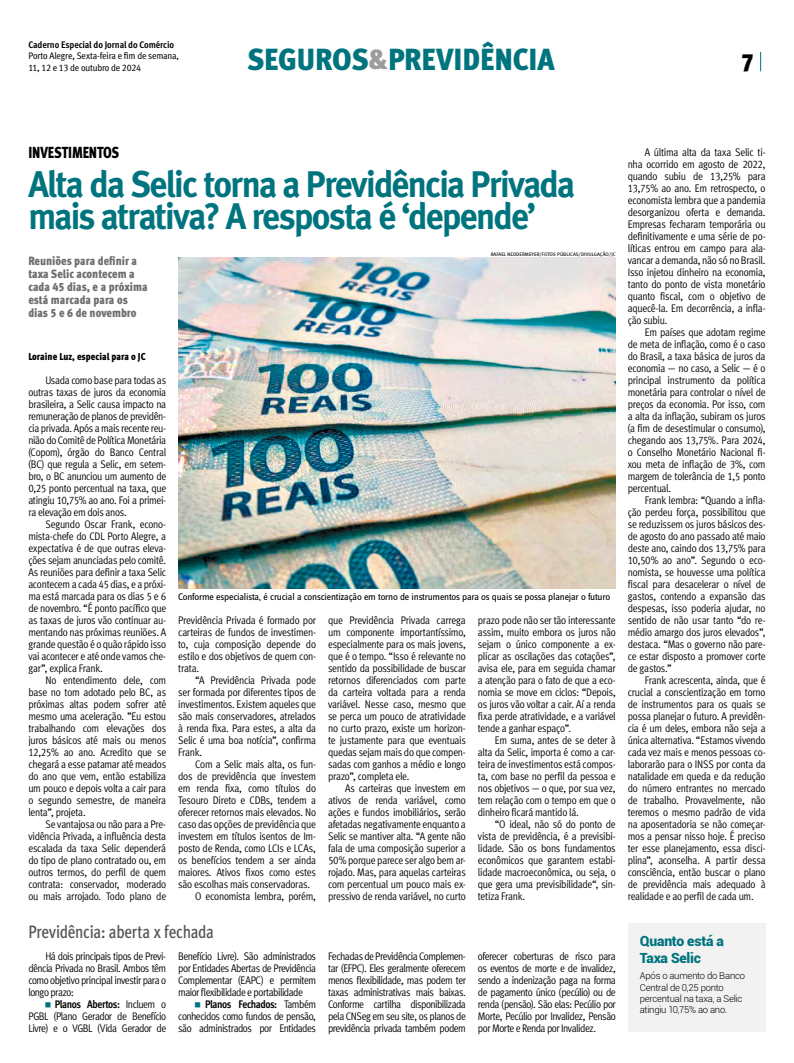
<style>
.page{position:relative;width:794px;height:1063px;background:#fff}
.page>*{position:absolute;margin:0;border:0;box-sizing:border-box;transform-origin:0 0}
.Abre{font:37px/32px "Meta Bold LF";letter-spacing:-.045em;color:#00747e;scale:.95 1}
.t1{font:30.6px "Meta Cond Black LF";letter-spacing:-.01em;color:#00747e;scale:1.06 1}
.t2{font:25px "Meta Cond Black LF";color:#000}
.Retranca_2_1{font:18px "Meta Cond Medium LF";letter-spacing:-.015em;color:#565655;scale:.95 1}
.CARTOLA{font:900 16px "Meta Cond";letter-spacing:-.01em;color:#000;scale:.9 1}
.SUBTIT_BOX{font:900 14px/16.8px "Roboto";letter-spacing:-.02em;color:#00747e}
.Linha_de_Apoio{font:12px/13px "Meta Cond Black LF";color:#6e6e6e}
.TEXTO{font:11px/12px "Meta Cond Normal LF";letter-spacing:-.03em;color:#000;text-align:justify}
.Legenda{font:10px "Zine Sans Dis";letter-spacing:-.02em;color:#000}
.Assinatura{font:10px "Meta Cond Black LF";color:#000}
.TEXTO-2{font:300 9.5px/11.4px "Roboto";letter-spacing:-.025em;color:#000}
.t3{font:9.5px/11.6px "Meta Cond Book LF";letter-spacing:-.02em;color:#000;scale:1.05 1}
.t4{font:9.5px "Meta Cond Bold LF";letter-spacing:-.015em;color:#000;scale:1.05 1}
.Crédito{font:5px "Meta Book Caps";color:#000}
.s1{font-size:29.2px;color:#9c9c9c}
.s2{font-family:"Meta Cond";font-weight:700}
</style>
<div class="page">
<svg style="left:760px;top:52px;width:1px;height:19px"></svg>
<div style="left:628px;top:924px;width:137px;height:108px;background:#f2f2f2"></div>
<img style="left:178px;top:257px;width:438px;height:331px">
<p class="t4" style="left:28px;top:39px;width:140px">Caderno Especial do Jornal do Comércio</p>
<p class="t3" style="left:28px;top:50px;width:145px">Porto Alegre, Sexta-feira e fim de semana,<br>11, 12 e 13 de outubro de 2024</p>
<h2 class="t1" style="left:247px;top:41px;width:292px">SEGUROS<span class="s1">&amp;</span>PREVIDÊNCIA</h2>
<p class="t2" style="left:741px;top:47px;width:14px">7</p>
<p class="CARTOLA" style="left:28px;top:143px;width:103px">INVESTIMENTOS</p>
<p class="Abre" style="left:28px;top:167px;width:577px">Alta da Selic torna a Previdência Privada mais atrativa? A resposta é ‘depende’</p>
<p class="Linha_de_Apoio" style="left:28px;top:254px;width:121px">Reuniões para definir a taxa Selic acontecem a cada 45 dias, e a próxima está marcada para os dias 5 e 6 de novembro</p>
<p class="Assinatura" style="left:28px;top:350px;width:119px">Loraine Luz, especial para o JC</p>
<p class="TEXTO" style="left:28px;top:374px;width:139px;text-indent:17px">Usada como base para todas as outras taxas de juros da economia brasileira, a Selic causa impacto na remuneração de planos de previdên&shy;cia privada. Após a mais recente reu&shy;nião do Comitê de Política Monetária (Copom), órgão do Banco Central (BC) que regula a Selic, em setem&shy;bro, o BC anunciou um aumento de 0,25 ponto percentual na taxa, que atingiu 10,75% ao ano. Foi a primei&shy;ra elevação em dois anos.</p>
<p class="TEXTO" style="left:28px;top:518px;width:139px;text-indent:17px">Segundo Oscar Frank, econo&shy;mista-chefe do CDL Porto Alegre, a expectativa é de que outras eleva&shy;ções sejam anunciadas pelo comitê.<br>As reuniões para definir a taxa Selic acontecem a cada 45 dias, e a próxi&shy;ma está marcada para os dias 5 e 6 de novembro. “É ponto pacífico que as taxas de juros vão continuar au&shy;mentando nas próximas reuniões. A grande questão é o quão rápido isso vai acontecer e até onde vamos che&shy;gar”, explica Frank.</p>
<p class="TEXTO" style="left:28px;top:674px;width:139px;text-indent:17px">No entendimento dele, com base no tom adotado pelo BC, as próximas altas podem sofrer até mesmo uma aceleração. ”Eu estou trabalhando com elevações dos juros básicos até mais ou menos 12,25% ao ano. Acredito que se chegará a esse patamar até meados do ano que vem, então estabiliza um pouco e depois volta a cair para o segundo semestre, de maneira lenta”, projeta.</p>
<p class="TEXTO" style="left:28px;top:818px;width:139px;text-indent:17px">Se vantajosa ou não para a Pre&shy;vidência Privada, a influência desta escalada da taxa Selic dependerá do tipo de plano contratado ou, em outros termos, do perfil de quem contrata: conservador, moderado ou mais arrojado. Todo plano de</p>
<p class="Crédito" style="left:491px;top:251px;width:127px">RAFAEL NEDDERMEYER/FOTOS PÚBLICAS/DIVULGAÇÃO/JC</p>
<p class="Legenda" style="left:178px;top:592px;width:433px">Conforme especialista, é crucial a conscientização em torno de instrumentos para os quais se possa planejar o futuro</p>
<p class="TEXTO" style="left:178px;top:614px;width:139px">Previdência Privada é formado por carteiras de fundos de investimen&shy;to, cuja composição depende do estilo e dos objetivos de quem con&shy;trata.</p>
<p class="TEXTO" style="left:178px;top:674px;width:139px;text-indent:17px">“A Previdência Privada pode ser formada por diferentes tipos de investimentos. Existem aqueles que são mais conservadores, atrelados à renda fixa. Para estes, a alta da Selic é uma boa notícia”, confirma Frank.</p>
<p class="TEXTO" style="left:178px;top:758px;width:139px;text-indent:17px">Com a Selic mais alta, os fun&shy;dos de previdência que investem em renda fixa, como títulos do Tesouro Direto e CDBs, tendem a oferecer retornos mais elevados. No caso das opções de previdência que investem em títulos isentos de Im&shy;posto de Renda, como LCIs e LCAs, os benefícios tendem a ser ainda maiores. Ativos fixos como estes são escolhas mais conservadoras.</p>
<p class="TEXTO" style="left:195px;top:890px;width:122px">O economista lembra, porém,</p>
<p class="TEXTO" style="left:328px;top:614px;width:139px">que Previdência Privada carrega um componente importantíssimo, especialmente para os mais jovens, que é o tempo. “Isso é relevante no sentido da possibilidade de buscar retornos diferenciados com parte da carteira voltada para a renda variável. Nesse caso, mesmo que se perca um pouco de atratividade no curto prazo, existe um horizon&shy;te justamente para que eventuais quedas sejam mais do que compen&shy;sadas com ganhos a médio e longo prazo”, completa ele.</p>
<p class="TEXTO" style="left:328px;top:782px;width:139px;text-indent:17px">As carteiras que investem em ativos de renda variável, como ações e fundos imobiliários, serão afetadas negativamente enquanto a Selic se mantiver alta. “A gente não fala de uma composição superior a 50% porque parece ser algo bem ar&shy;rojado. Mas, para aquelas carteiras com percentual um pouco mais ex&shy;pressivo de renda variável, no curto</p>
<p class="TEXTO" style="left:478px;top:614px;width:139px">prazo pode não ser tão interessante assim, muito embora os juros não sejam o único componente a ex&shy;plicar as oscilações das cotações”, avisa ele, para em seguida chamar a atenção para o fato de que a eco&shy;nomia se move em ciclos: “Depois, os juros vão voltar a cair. Aí a renda fixa perde atratividade, e a variável tende a ganhar espaço”.</p>
<p class="TEXTO" style="left:478px;top:734px;width:139px;text-indent:17px">Em suma, antes de se deter à alta da Selic, importa é como a car&shy;teira de investimentos está compos&shy;ta, com base no perfil da pessoa e nos objetivos — o que, por sua vez, tem relação com o tempo em que o dinheiro ficará mantido lá.</p>
<p class="TEXTO" style="left:478px;top:818px;width:139px;text-indent:17px">“O ideal, não só do ponto de vista de previdência, é a previsibi&shy;lidade. São os bons fundamentos econômicos que garantem estabi&shy;lidade macroeconômica, ou seja, o que gera uma previsibilidade“, sin&shy;tetiza Frank.</p>
<p class="Retranca_2_1" style="left:28px;top:921px;width:197px">Previdência: aberta x fechada</p>
<p class="TEXTO" style="left:28px;top:950px;width:139px;text-indent:17px">Há dois principais tipos de Previ&shy;dência Privada no Brasil. Ambos têm como objetivo principal investir para o longo prazo:</p>
<p class="TEXTO" style="left:28px;top:998px;width:139px;text-indent:26px"><span class="s2">Planos Abertos:</span> Incluem o PGBL (Plano Gerador de Benefício Livre) e o VGBL (Vida Gerador de</p>
<p class="TEXTO" style="left:178px;top:950px;width:139px">Benefício Livre). São administrados por Entidades Abertas de Previdência Complementar (EAPC) e permitem maior flexibilidade e portabilidade</p>
<p class="TEXTO" style="left:178px;top:998px;width:139px;text-indent:27px"><span class="s2">Planos Fechados:</span> Também conhecidos como fundos de pensão, são administrados por Entidades</p>
<p class="TEXTO" style="left:328px;top:950px;width:139px">Fechadas de Previdência Complemen&shy;tar (EFPC). Eles geralmente oferecem menos flexibilidade, mas podem ter taxas administrativas mais baixas.<br>Conforme cartilha disponibilizada pela CNSeg em seu site, os planos de previdência privada também podem</p>
<p class="TEXTO" style="left:478px;top:950px;width:139px">oferecer coberturas de risco para os eventos de morte e de invalidez, sendo a indenização paga na forma de pagamento único (pecúlio) ou de renda (pensão). São elas: Pecúlio por Morte, Pecúlio por Invalidez, Pensão por Morte e Renda por Invalidez.</p>
<p class="TEXTO" style="left:628px;top:146px;width:139px;text-indent:17px">A última alta da taxa Selic ti&shy;nha ocorrido em agosto de 2022, quando subiu de 13,25% para 13,75% ao ano. Em retrospecto, o economista lembra que a pandemia desorganizou oferta e demanda.<br>Empresas fecharam temporária ou definitivamente e uma série de po&shy;líticas entrou em campo para ala&shy;vancar a demanda, não só no Brasil.<br>Isso injetou dinheiro na economia, tanto do ponto de vista monetário quanto fiscal, com o objetivo de aquecê-la. Em decorrência, a infla&shy;ção subiu.</p>
<p class="TEXTO" style="left:628px;top:326px;width:139px;text-indent:17px">Em países que adotam regime de meta de inflação, como é o caso do Brasil, a taxa básica de juros da economia — no caso, a Selic — é o principal instrumento da política monetária para controlar o nível de preços da economia. Por isso, com a alta da inflação, subiram os juros (a fim de desestimular o consumo), chegando aos 13,75%. Para 2024, o Conselho Monetário Nacional fi&shy;xou meta de inflação de 3%, com margem de tolerância de 1,5 ponto percentual.</p>
<p class="TEXTO" style="left:628px;top:494px;width:139px;text-indent:17px">Frank lembra: “Quando a infla&shy;ção perdeu força, possibilitou que se reduzissem os juros básicos des&shy;de agosto do ano passado até maio deste ano, caindo dos 13,75% para 10,50% ao ano”. Segundo o eco&shy;nomista, se houvesse uma política fiscal para desacelerar o nível de gastos, contendo a expansão das despesas, isso poderia ajudar, no sentido de não usar tanto “do re&shy;médio amargo dos juros elevados”, destaca. “Mas o governo não pare&shy;ce estar disposto a promover corte de gastos.”</p>
<p class="TEXTO" style="left:628px;top:674px;width:139px;text-indent:17px">Frank acrescenta, ainda, que é crucial a conscientização em torno de instrumentos para os quais se possa planejar o futuro. A previdên&shy;cia é um deles, embora não seja a única alternativa. “Estamos vivendo cada vez mais e menos pessoas co&shy;laborarão para o INSS por conta da natalidade em queda e da redução do número entrantes no mercado de trabalho. Provavelmente, não teremos o mesmo padrão de vida na aposentadoria se não começar&shy;mos a pensar nisso hoje. É preciso ter esse planejamento, essa disci&shy;plina”, aconselha. A partir dessa consciência, então buscar o plano de previdência mais adequado à realidade e ao perfil de cada um.</p>
<p class="SUBTIT_BOX" style="left:640px;top:933px;width:85px">Quanto está a<br>Taxa Selic</p>
<p class="TEXTO-2" style="left:640px;top:970px;width:107px">Após o aumento do Banco<br>Central de 0,25 ponto percentual na taxa, a Selic atingiu 10,75% ao ano.</p>
</div>
